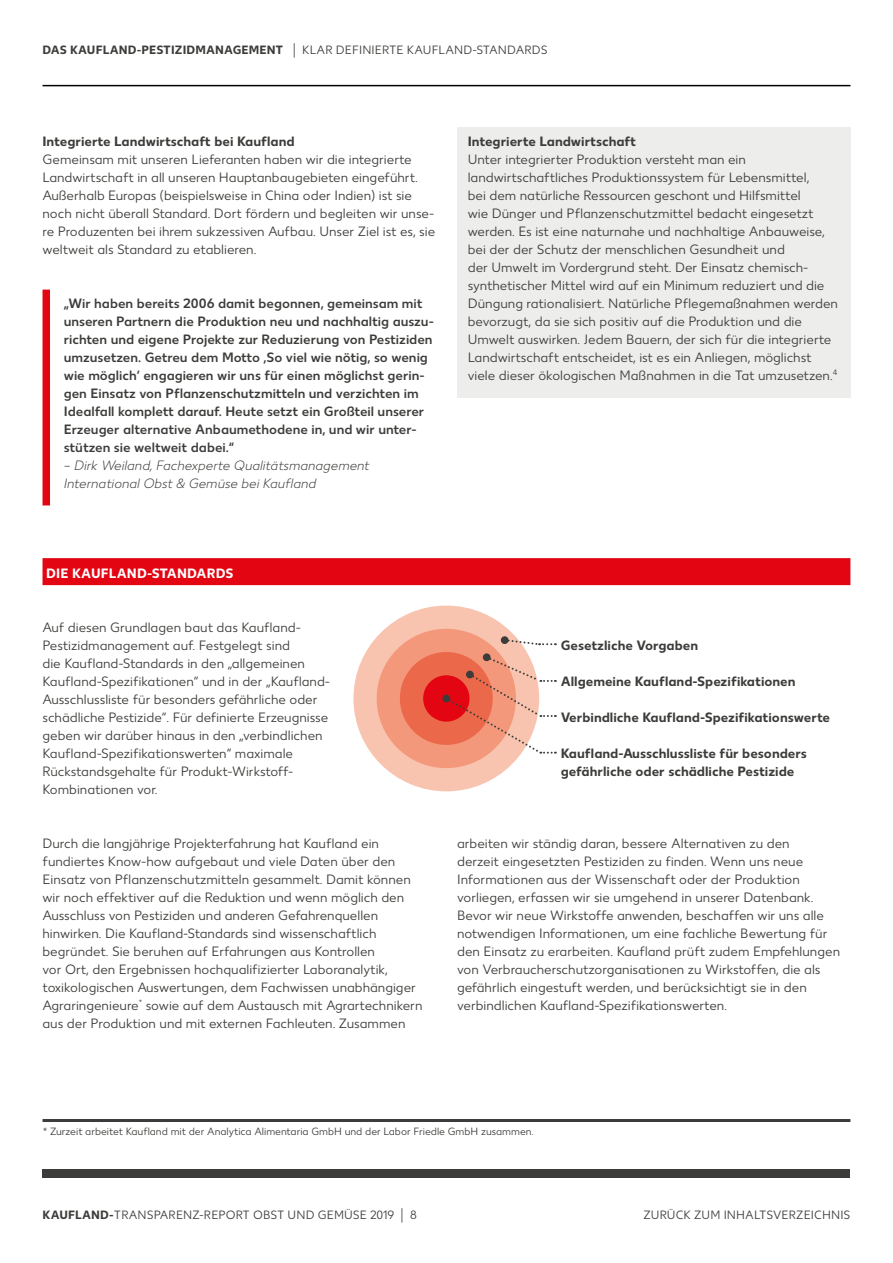
<style>
.page{position:relative;width:893px;height:1263px;background:#fff}
.page>*{position:absolute;margin:0;border:0;box-sizing:border-box;transform-origin:0 0}
.t1{font:13.5px/18px "Kaufland";color:#3c3c3a}
.t2{font:500 13.5px/18px "Kaufland";color:#3c3c3a}
.t3{font:700 13.5px/18px "Kaufland";color:#3c3c3a}
.t4{font:italic 300 13.5px/18px "Kaufland";color:#3c3c3a}
.t5{font:700 13.5px "Kaufland";letter-spacing:.01em;color:#fff}
.t6{font:12px "Kaufland";letter-spacing:.01em;color:#3c3c3a}
.t7{font:700 12px "Kaufland";letter-spacing:.01em;color:#3c3c3a}
.t8{font:10.5px "Kaufland";color:#3c3c3a}
.s1{font-weight:700}
</style>
<div class="page">
<div style="left:43px;top:1169px;width:807px;height:9px;background:#3c3c3a"></div>
<hr style="left:43px;top:85px;width:807px;height:1px;background:#000">
<div style="left:457px;top:128px;width:393px;height:270px;background:#ededec"></div>
<div style="left:43px;top:558px;width:807px;height:27px;background:#e30612"></div>
<div style="left:43px;top:290px;width:7px;height:215px;background:#e30612"></div>
<div style="left:353px;top:605px;width:186px;height:186px;background:#f9c4af;border-radius:50%"></div>
<div style="left:377px;top:629px;width:139px;height:139px;background:#f3987b;border-radius:50%"></div>
<div style="left:400px;top:652px;width:93px;height:93px;background:#ec684a;border-radius:50%"></div>
<svg style="left:509px;top:638px;width:47px;height:8px"></svg>
<div style="left:501px;top:636px;width:8px;height:8px;background:#3c3c3a;border-radius:50%"></div>
<hr style="left:43px;top:1119px;width:807px;height:3px;background:#3c3c3a">
<div style="left:423px;top:675px;width:46px;height:47px;background:#e30612;border-radius:50%"></div>
<div style="left:442px;top:695px;width:8px;height:7px;background:#3c3c3a;border-radius:50%"></div>
<svg style="left:446px;top:656px;width:110px;height:98px"></svg>
<div style="left:483px;top:653px;width:8px;height:8px;background:#3c3c3a;border-radius:50%"></div>
<p class="t7" style="left:43px;top:43px;width:45px">Das Kauf</p>
<p class="t7" style="left:103px;top:43px;width:17px">land</p>
<p class="t7" style="left:137px;top:43px;width:21px">-Pestizidmanagement</p>
<p class="t6" style="left:293px;top:43px;width:26px">| Klar</p>
<p class="t6" style="left:336px;top:43px;width:8px">definierte</p>
<p class="t6" style="left:407px;top:43px;width:17px">Kaufland</p>
<p class="t6" style="left:472px;top:43px;width:20px">-Standards</p>
<p class="t3" style="left:43px;top:132px;width:254px">Integrierte Landwirtschaft bei Kaufland</p>
<p class="t1" style="left:43px;top:150px;width:394px">Gemeinsam mit unseren Lieferanten haben wir die integrierte Landwirtschaft in all unseren Hauptanbaugebieten eingeführt.<br>Außerhalb Europas (beispielsweise in China oder Indien) ist sie noch nicht überall Standard. Dort fördern und begleiten wir unse&shy;re Produzenten bei ihrem sukzessiven Aufbau. Unser Ziel ist es, sie weltweit als Standard zu etablieren.</p>
<p class="t2" style="left:64px;top:294px;width:372px">„Wir haben bereits 2006 damit begonnen, gemeinsam mit unseren Partnern die Produktion neu und nachhaltig auszu&shy;richten und eigene Projekte zur Reduzierung von Pestiziden umzusetzen. Getreu dem Motto ‚So viel wie nötig, so wenig wie möglich’ engagieren wir uns für einen möglichst gerin&shy;gen Einsatz von Pflanzenschutzmitteln und verzichten im Idealfall komplett darauf. Heute setzt ein Großteil unserer Erzeuger alternative Anbaumethodene in, und wir unter&shy;stützen sie weltweit dabei.“</p>
<p class="t4" style="left:64px;top:456px;width:307px">– Dirk Weiland, Fachexperte Qualitätsmanagement<br>International Obst &amp; Gemüse bei Kaufland</p>
<p class="t5" style="left:46px;top:565px;width:189px">DIE KAUFLAND-STANDARDS</p>
<p class="t1" style="left:43px;top:618px;width:289px">Auf diesen Grundlagen baut das Kaufland-Pestizidmanagement auf. Festgelegt sind<br>die Kaufland-Standards in den „allgemeinen Kaufland-Spezifikationen“ und in der „Kaufland-Ausschlussliste für besonders gefährliche oder schädliche Pestizide“. Für definierte Erzeugnisse geben wir darüber hinaus in den „verbindlichen Kaufland-Spezifikationswerten“ maximale Rückstandsgehalte für Produkt-Wirkstoff-Kombinationen vor.</p>
<p class="t3" style="left:468px;top:132px;width:170px">Integrierte Landwirtschaft</p>
<p class="t1" style="left:468px;top:150px;width:372px">Unter integrierter Produktion versteht man ein landwirtschaftliches Produktionssystem für Lebensmittel,<br>bei dem natürliche Ressourcen geschont und Hilfsmittel<br>wie Dünger und Pflanzenschutzmittel bedacht eingesetzt werden. Es ist eine naturnahe und nachhaltige Anbauweise, bei der der Schutz der menschlichen Gesundheit und<br>der Umwelt im Vordergrund steht. Der Einsatz chemisch&shy;synthetischer Mittel wird auf ein Minimum reduziert und die Düngung rationalisiert. Natürliche Pflegemaßnahmen werden bevorzugt, da sie sich positiv auf die Produktion und die Umwelt auswirken. Jedem Bauern, der sich für die integrierte Landwirtschaft entscheidet, ist es ein Anliegen, möglichst viele dieser ökologischen Maßnahmen in die Tat umzusetzen.<sup>4</sup></p>
<p class="t3" style="left:561px;top:636px;width:139px">Gesetzliche Vorgaben</p>
<p class="t3" style="left:561px;top:672px;width:236px">Allgemeine Kaufland-Spezifikationen</p>
<p class="t3" style="left:561px;top:708px;width:271px">Verbindliche Kaufland-Spezifikationswerte</p>
<p class="t3" style="left:561px;top:744px;width:248px">Kaufland-Ausschlussliste für besonders gefährliche oder schädliche Pestizide</p>
<p class="t1" style="left:43px;top:834px;width:381px">Durch die langjährige Projekterfahrung hat Kaufland ein fundiertes Know-how aufgebaut und viele Daten über den Einsatz von Pflanzenschutzmitteln gesammelt. Damit können wir noch effektiver auf die Reduktion und wenn möglich den Ausschluss von Pestiziden und anderen Gefahrenquellen hinwirken. Die Kaufland-Standards sind wissenschaftlich begründet. Sie beruhen auf Erfahrungen aus Kontrollen<br>vor Ort, den Ergebnissen hochqualifizierter Laboranalytik, toxikologischen Auswertungen, dem Fachwissen unabhängiger Agraringenieure<sup>*</sup> sowie auf dem Austausch mit Agrartechnikern aus der Produktion und mit externen Fachleuten. Zusammen</p>
<p class="t1" style="left:457px;top:834px;width:384px">arbeiten wir ständig daran, bessere Alternativen zu den<br>derzeit eingesetzten Pestiziden zu finden. Wenn uns neue Informationen aus der Wissenschaft oder der Produktion vorliegen, erfassen wir sie umgehend in unserer Datenbank.<br>Bevor wir neue Wirkstoffe anwenden, beschaffen wir uns alle notwendigen Informationen, um eine fachliche Bewertung für den Einsatz zu erarbeiten. Kaufland prüft zudem Empfehlungen von Verbraucherschutzorganisationen zu Wirkstoffen, die als gefährlich eingestuft werden, und berücksichtigt sie in den verbindlichen Kaufland-Spezifikationswerten.</p>
<p class="t8" style="left:43px;top:1126px;width:493px">* Zurzeit arbeitet Kaufland mit der Analytica Alimentaria GmbH und der Labor Friedle GmbH zusammen.</p>
<p class="t6" style="left:43px;top:1208px;width:376px"><span class="s1">KAUFLAND-</span>TRANSPARENZ-REPORT OBST UND GEMÜSE 2019 | 8</p>
<p class="t6" style="left:643px;top:1208px;width:208px">ZURÜCK ZUM INHALTSVERZEICHNIS</p>
</div>
